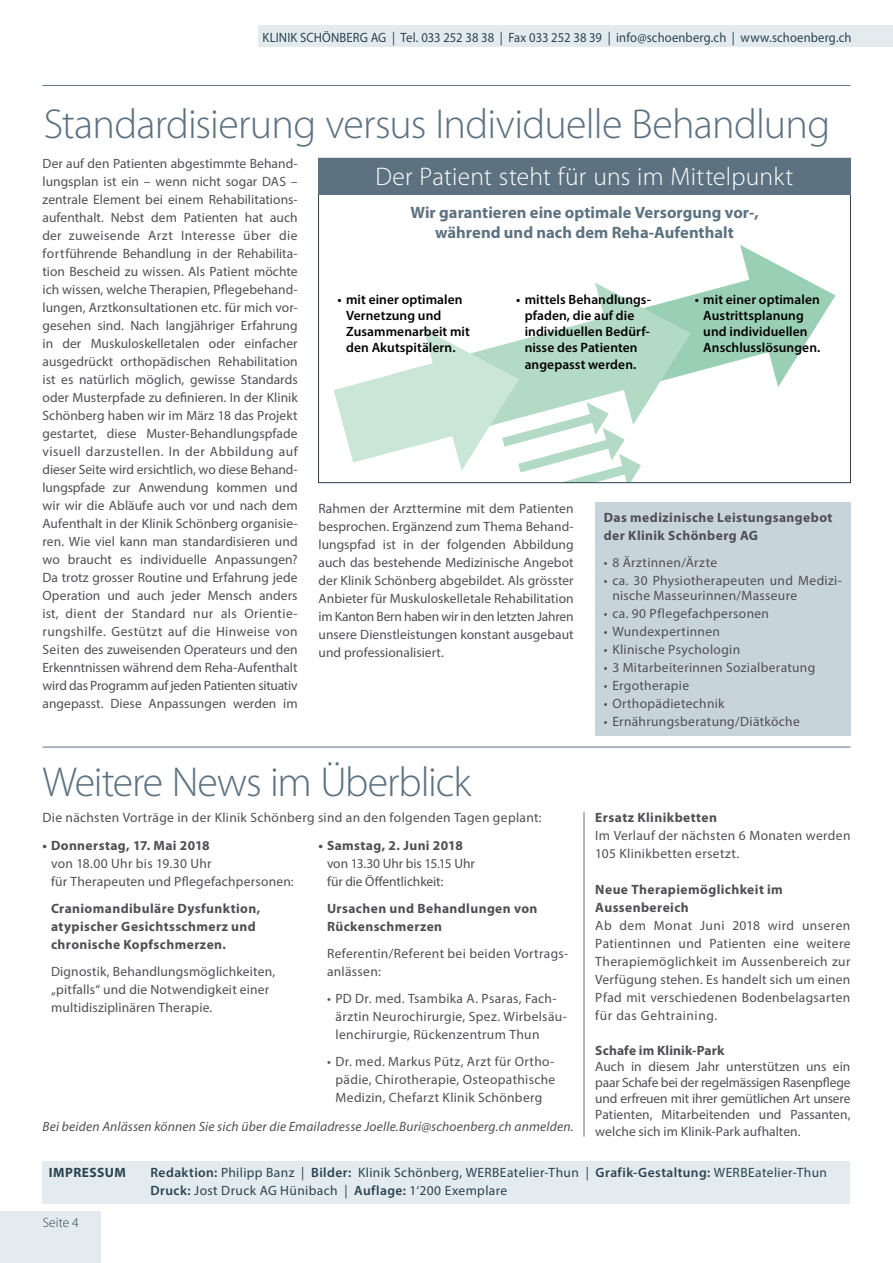
<style>
.page{position:relative;width:893px;height:1263px;background:#fff}
.page>*{position:absolute;margin:0;border:0;box-sizing:border-box;transform-origin:0 0}
.t1{font:300 42px "Myriad Pro";letter-spacing:-.02em;color:#5d7281}
.t2{font:300 25.5px "Myriad Pro";letter-spacing:.01em;color:#fff}
.t3{font:700 16.5px/19.8px "Myriad Pro";color:#5d7281;text-align:center}
.t4{font:13.5px/18px "Myriad Pro";letter-spacing:.02em;color:#504f53}
.t5{font:700 13.5px/18px "Myriad Pro";letter-spacing:.03em;color:#504f53}
.t6{font:600 13.5px/16.2px "Myriad Pro";letter-spacing:.005em;color:#000}
.t7{font:13.5px/18px "Myriad Pro";letter-spacing:.025em;color:#2a4352}
.t8{font:13.5px "Myriad Pro";letter-spacing:.025em;color:#2a4352;scale:.93 1}
.t9{font:italic 13.5px "Myriad Pro";letter-spacing:.015em;color:#504f53}
.t10{font:13.5px/18px "Myriad Pro";letter-spacing:-.01em;color:#504f53}
.t11{font:700 13.5px "Myriad Pro";letter-spacing:.01em;color:#504f53}
.t12{font:700 13.5px "Myriad Pro";letter-spacing:.03em;color:#2a4352}
.t13{font:300 13.5px "Myriad Pro";color:#2a4352}
.s1{font-weight:600}
</style>
<div class="page">
<svg style="left:725px;top:282px;width:15px;height:82px"></svg>
<svg style="left:740px;top:245px;width:96px;height:142px"></svg>
<svg style="left:691px;top:286px;width:34px;height:198px"></svg>
<svg style="left:318px;top:329px;width:106px;height:155px"></svg>
<div style="left:0;top:1212px;width:100px;height:51px;background:#e4ebee"></div>
<div style="left:43px;top:1161px;width:807px;height:42px;background:#e4ebee"></div>
<div style="left:258px;top:26px;width:635px;height:21px;background:#e4ebee"></div>
<hr style="left:43px;top:85px;width:807px;height:1px;background:#5d7281">
<hr style="left:43px;top:747px;width:807px;height:1px;background:#5d7281">
<div style="left:595px;top:502px;width:255px;height:234px;background:#c8d4db"></div>
<hr style="left:584px;top:812px;width:1px;height:325px;background:#5d7281">
<div style="left:318px;top:158px;width:532px;height:36px;background:#5d7281"></div>
<svg style="left:424px;top:283px;width:267px;height:201px"></svg>
<p class="t8" style="left:263px;top:29px;width:635px">KLINIK SCHÖNBERG AG | Tel. 033 252 38 38 | Fax 033 252 38 39 | info@schoenberg.ch | www.schoenberg.ch</p>
<h1 class="t1" style="left:44px;top:99px;width:788px">Standardisierung versus Individuelle Behandlung</h1>
<p class="t4" style="left:43px;top:155px;width:257px;text-align:justify">Der auf den Patienten abgestimmte Behand&shy;lungsplan ist ein – wenn nicht sogar DAS – zentrale Element bei einem Rehabilitations&shy;aufenthalt. Nebst dem Patienten hat auch der zuweisende Arzt Interesse über die fortführende Behandlung in der Rehabilita&shy;tion Bescheid zu wissen. Als Patient möchte ich wissen, welche Therapien, Pflegebehand&shy;lungen, Arztkonsultationen etc. für mich vor&shy;gesehen sind. Nach langjähriger Erfahrung in der Muskuloskelletalen oder einfacher ausgedrückt orthopädischen Rehabilitation ist es natürlich möglich, gewisse Standards oder Musterpfade zu definieren. In der Klinik Schönberg haben wir im März 18 das Projekt gestartet, diese Muster-Behandlungspfade visuell darzustellen. In der Abbildung auf dieser Seite wird ersichtlich, wo diese Behand&shy;lungspfade zur Anwendung kommen und wir wir die Abläufe auch vor und nach dem Aufenthalt in der Klinik Schönberg organisie&shy;ren. Wie viel kann man standardisieren und wo braucht es individuelle Anpassungen?<br>Da trotz grosser Routine und Erfahrung jede Operation und auch jeder Mensch anders ist, dient der Standard nur als Orientie&shy;rungshilfe. Gestützt auf die Hinweise von Seiten des zuweisenden Operateurs und den Erkenntnissen während dem Reha-Aufenthalt wird das Programm auf jeden Patienten situativ angepasst. Diese Anpassungen werden im</p>
<h2 class="t2" style="left:375px;top:161px;width:419px">Der Patient steht für uns im Mittelpunkt</h2>
<p class="t3" style="left:410px;top:202px;width:350px">Wir garantieren eine optimale Versorgung vor-, während und nach dem Reha-Aufenthalt</p>
<p class="t6" style="left:346px;top:291px;width:125px;text-indent:-9px">• mit einer optimalen<br>Vernetzung und<br>Zusammenarbeit mit den Akutspitälern.</p>
<p class="t6" style="left:516px;top:291px;width:136px;text-align:center">• mittels Behandlungs&shy;pfaden, die auf die individuellen Bedürf&shy;nisse des Patienten angepasst werden.</p>
<p class="t6" style="left:703px;top:291px;width:119px;text-indent:-9px">• mit einer optimalen<br>Austrittsplanung und individuellen<br>Anschlusslösungen.</p>
<p class="t4" style="left:319px;top:499px;width:257px;text-align:justify">Rahmen der Arzttermine mit dem Patienten besprochen. Ergänzend zum Thema Behand&shy;lungspfad ist in der folgenden Abbildung auch das bestehende Medizinische Angebot der Klinik Schönberg abgebildet. Als grösster Anbieter für Muskuloskelletale Rehabilitation im Kanton Bern haben wir in den letzten Jahren unsere Dienstleistungen konstant ausgebaut und professionalisiert.</p>
<p class="t5" style="left:604px;top:508px;width:230px">Das medizinische Leistungsangebot der Klinik Schönberg AG</p>
<p class="t4" style="left:604px;top:553px;width:115px">• 8 Ärztinnen/Ärzte</p>
<p class="t4" style="left:612px;top:572px;width:231px;line-height:15px;text-indent:-9px">• ca. 30 Physiotherapeuten und Medizi&shy;nische Masseurinnen/Masseure</p>
<p class="t4" style="left:604px;top:604px;width:167px">• ca. 90 Pflegefachpersonen</p>
<p class="t4" style="left:604px;top:622px;width:118px">• Wundexpertinnen</p>
<p class="t4" style="left:604px;top:640px;width:138px">• Klinische Psychologin</p>
<p class="t4" style="left:604px;top:658px;width:213px">• 3 Mitarbeiterinnen Sozialberatung</p>
<p class="t4" style="left:604px;top:676px;width:87px">• Ergotherapie</p>
<p class="t4" style="left:604px;top:694px;width:122px">• Orthopädietechnik</p>
<p class="t4" style="left:604px;top:712px;width:197px">• Ernährungsberatung/Diätköche</p>
<h1 class="t1" style="left:43px;top:756px;width:430px">Weitere News im Überblick</h1>
<p class="t4" style="left:43px;top:808px;width:501px">Die nächsten Vorträge in der Klinik Schönberg sind an den folgenden Tagen geplant:</p>
<p class="t5" style="left:43px;top:836px;width:169px">• Donnerstag, 17. Mai 2018</p>
<p class="t4" style="left:51px;top:855px;width:244px">von 18.00 Uhr bis 19.30 Uhr<br>für Therapeuten und Pflegefachpersonen:</p>
<p class="t5" style="left:51px;top:899px;width:211px">Craniomandibuläre Dysfunktion, atypischer Gesichtsschmerz und chronische Kopfschmerzen.</p>
<p class="t4" style="left:51px;top:962px;width:226px">Dignostik, Behandlungsmöglichkeiten, „pitfalls“ und die Notwendigkeit einer multidisziplinären Therapie.</p>
<p class="t5" style="left:319px;top:836px;width:146px">• Samstag, 2. Juni 2018</p>
<p class="t10" style="left:327px;top:854px;width:149px">von 13.30 Uhr bis 15.15 Uhr für die Öffentlichkeit:</p>
<p class="t5" style="left:327px;top:899px;width:212px">Ursachen und Behandlungen von<br>Rückenschmerzen</p>
<p class="t4" style="left:327px;top:944px;width:243px">Referentin/Referent bei beiden Vortrags&shy;anlässen:</p>
<p class="t4" style="left:336px;top:989px;width:233px;text-indent:-9px">• PD Dr. med. Tsambika A. Psaras, Fach&shy;ärztin Neurochirurgie, Spez. Wirbelsäu&shy;lenchirurgie, Rückenzentrum Thun</p>
<p class="t4" style="left:336px;top:1052px;width:221px;text-align:justify;text-indent:-9px">• Dr. med. Markus Pütz, Arzt für Ortho&shy;pädie, Chirotherapie, Osteopathische Medizin, Chefarzt Klinik Schönberg</p>
<p class="t9" style="left:43px;top:1118px;width:533px">Bei beiden Anlässen können Sie sich über die Emailadresse Joelle.Buri@schoenberg.ch anmelden.</p>
<p class="t5" style="left:595px;top:808px;width:123px">Ersatz Klinikbetten</p>
<p class="t4" style="left:595px;top:826px;width:257px">Im Verlauf der nächsten 6 Monaten werden<br>105 Klinikbetten ersetzt.</p>
<p class="t5" style="left:595px;top:880px;width:189px">Neue Therapiemöglichkeit im<br>Aussenbereich</p>
<p class="t4" style="left:595px;top:916px;width:257px;text-align:justify">Ab dem Monat Juni 2018 wird unseren Patientinnen und Patienten eine weitere Therapiemöglichkeit im Aussenbereich zur Verfügung stehen. Es handelt sich um einen Pfad mit verschiedenen Bodenbelagsarten für das Gehtraining.</p>
<p class="t11" style="left:595px;top:1041px;width:131px">Schafe im Klinik-Park</p>
<p class="t4" style="left:595px;top:1058px;width:257px;line-height:16.2px;text-align:justify">Auch in diesem Jahr unterstützen uns ein paar Schafe bei der regelmässigen Rasenpflege und erfreuen mit ihrer gemütlichen Art unsere Patienten, Mitarbeitenden und Passanten, welche sich im Klinik-Park aufhalten.</p>
<p class="t12" style="left:49px;top:1164px;width:78px">IMPRESSUM</p>
<p class="t7" style="left:151px;top:1163px;width:678px"><span class="s1">Redaktion:</span> Philipp Banz | <span class="s1">Bilder:</span> Klinik Schönberg, WERBEatelier-Thun | <span class="s1">Grafik-Gestaltung:</span> WERBEatelier-Thun<br><span class="s1">Druck:</span> Jost Druck AG Hünibach | <span class="s1">Auflage:</span> 1‘200 Exemplare</p>
<p class="t13" style="left:43px;top:1214px;width:37px">Seite 4</p>
</div>
